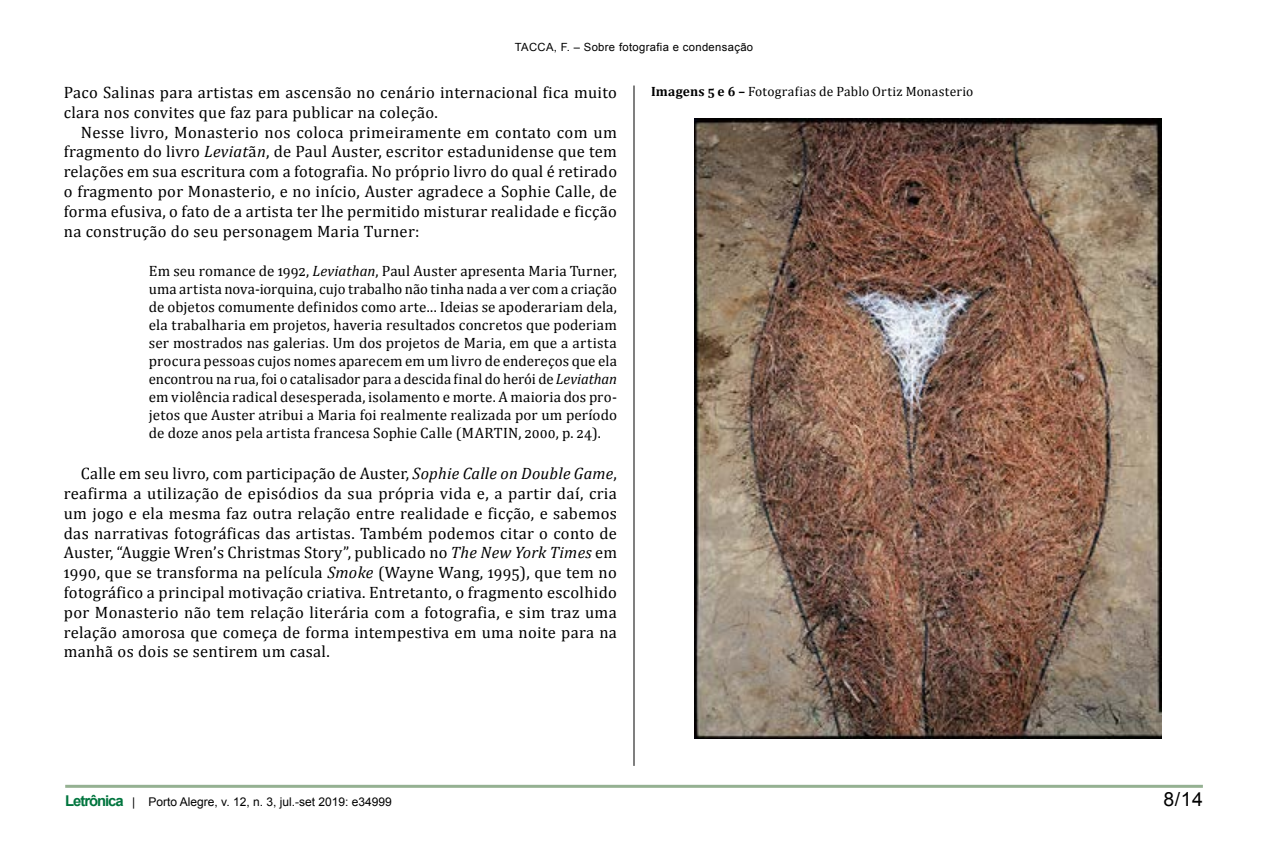
<style>
.page{position:relative;width:1268px;height:851px;background:#fff}
.page>*{position:absolute;margin:0;border:0;box-sizing:border-box;transform-origin:0 0}
.t1{font:19.5px "Arial";color:#000}
.t2{font:16.5px/19.8px "Cambria";letter-spacing:.02em;color:#000;text-align:justify}
.t3{font:15px/18px "Cambria";letter-spacing:.015em;color:#000;text-align:justify}
.t4{font:13.5px "Cambria";letter-spacing:.015em;color:#000}
.t5{font:12px "Arial";color:#000}
.t6{font:11.25px "Arial";letter-spacing:.03em;color:#000}
.s1{font-style:italic}
.s2{font-weight:700}
.s3{font-weight:700;font-size:14.85px;color:#00753e}
</style>
<div class="page">
<hr style="left:65px;top:784px;width:1137px;height:3px;background:#95b192">
<hr style="left:633px;top:85px;width:1px;height:680px;background:#000">
<img style="left:694px;top:119px;width:466px;height:619px">
<p class="t6" style="left:515px;top:39px;width:16px">Tacca</p>
<p class="t6" style="left:554px;top:39px;width:201px">, F. – Sobre fotografia e condensação</p>
<p class="t2" style="left:64px;top:82px;width:554px">Paco Salinas para artistas em ascensão no cenário internacional fica muito clara nos convites que faz para publicar na coleção.</p>
<p class="t2" style="left:64px;top:122px;width:554px;text-indent:17px">Nesse livro, Monasterio nos coloca primeiramente em contato com um fragmento do livro <span class="s1">Leviat</span>ã<span class="s1">n</span>, de Paul Auster, escritor estadunidense que tem relações em sua escritura com a fotografia. No próprio livro do qual é retirado o fragmento por Monasterio, e no início, Auster agradece a Sophie Calle, de forma efusiva, o fato de a artista ter lhe permitido misturar realidade e ficção na construção do seu personagem Maria Turner:</p>
<p class="t3" style="left:149px;top:262px;width:469px">Em seu romance de 1992, <span class="s1">Leviathan</span>, Paul Auster apresenta Maria Turner, uma artista nova-iorquina, cujo trabalho não tinha nada a ver com a criação de objetos comumente definidos como arte... Ideias se apoderariam dela, ela trabalharia em projetos, haveria resultados concretos que poderiam ser mostrados nas galerias. Um dos projetos de Maria, em que a artista procura pessoas cujos nomes aparecem em um livro de endereços que ela encontrou na rua, foi o catalisador para a descida final do herói de <span class="s1">Leviathan </span>em violência radical desesperada, isolamento e morte. A maioria dos pro&shy;jetos que Auster atribui a Maria foi realmente realizada por um período de doze anos pela artista francesa Sophie Calle (MARTIN, 2000, p. 24).</p>
<p class="t2" style="left:64px;top:463px;width:554px;text-indent:17px">Calle em seu livro, com participação de Auster, <span class="s1">Sophie Calle on Double Game</span>, reafirma a utilização de episódios da sua própria vida e, a partir daí, cria um jogo e ela mesma faz outra relação entre realidade e ficção, e sabemos das narrativas fotográficas das artistas. Também podemos citar o conto de Auster, “Auggie Wren’s Christmas Story”, publicado no <span class="s1">The New York Times</span> em 1990, que se transforma na película <span class="s1">Smoke</span> (Wayne Wang, 1995), que tem no fotográfico a principal motivação criativa. Entretanto, o fragmento escolhido por Monasterio não tem relação literária com a fotografia, e sim traz uma relação amorosa que começa de forma intempestiva em uma noite para na manhã os dois se sentirem um casal.</p>
<p class="t4" style="left:651px;top:83px;width:324px"><span class="s2">Imagens 5 e 6 –</span> Fotografias de Pablo Ortiz Monasterio</p>
<p class="t5" style="left:65px;top:793px;width:328px"><span class="s3">Letrônica</span> | Porto Alegre, v. 12, n. 3, jul.-set 2019: e34999</p>
<p class="t1" style="left:1163px;top:785px;width:41px">8/14</p>
</div>
